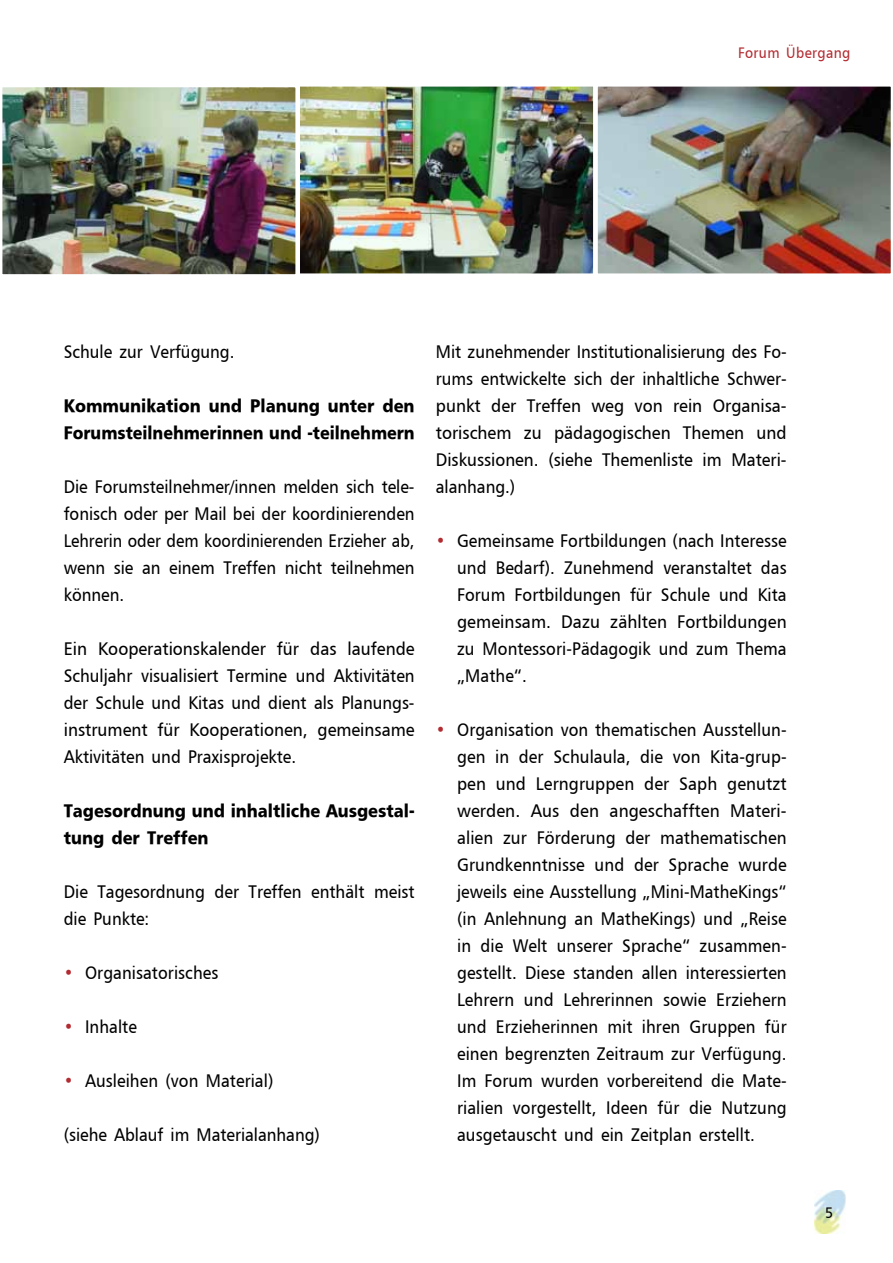
<style>
.page{position:relative;width:893px;height:1263px;background:#fff}
.page>*{position:absolute;margin:0;border:0;box-sizing:border-box;transform-origin:0 0}
.t1{font:18px/27px "Sen BJS Normal";color:#000;text-align:justify}
.t2{font:18px/27px "Sen BJS Bold";color:#000}
.t3{font:15px "Sen BJS Normal";letter-spacing:.025em;color:#b32b31}
.t4{font:15px "Sen BJS Normal";color:#000}
.s1{color:#b32b31}
</style>
<div class="page">
<img style="left:815px;top:1191px;width:30px;height:42px">
<img style="left:300px;top:87px;width:293px;height:186px">
<img style="left:598px;top:86px;width:293px;height:188px">
<div style="left:295px;top:82px;width:303px;height:196px;border:4px solid #fff"></div>
<img style="left:2px;top:83px;width:298px;height:195px">
<p class="t3" style="left:738px;top:43px;width:114px">Forum Übergang</p>
<p class="t1" style="left:64px;top:338px;width:172px">Schule zur Verfügung.</p>
<p class="t2" style="left:64px;top:392px;width:352px">Kommunikation und Planung unter den<br>Forumsteilnehmerinnen und -teilnehmern</p>
<p class="t1" style="left:64px;top:473px;width:352px">Die Forumsteilnehmer/innen melden sich tele&shy;fonisch oder per Mail bei der koordinierenden Lehrerin oder dem koordinierenden Erzieher ab, wenn sie an einem Treffen nicht teilnehmen können.</p>
<p class="t1" style="left:64px;top:635px;width:352px">Ein Kooperationskalender für das laufende Schuljahr visualisiert Termine und Aktivitäten der Schule und Kitas und dient als Planungs&shy;instrument für Kooperationen, gemeinsame Aktivitäten und Praxisprojekte.</p>
<p class="t2" style="left:64px;top:797px;width:352px">Tagesordnung und inhaltliche Ausgestal&shy;tung der Treffen</p>
<p class="t1" style="left:64px;top:878px;width:352px">Die Tagesordnung der Treffen enthält meist die Punkte:</p>
<p class="t1" style="left:64px;top:959px;width:156px"><span class="s1">•</span> Organisatorisches</p>
<p class="t1" style="left:64px;top:1013px;width:75px"><span class="s1">•</span> Inhalte</p>
<p class="t1" style="left:64px;top:1067px;width:211px"><span class="s1">•</span> Ausleihen (von Material)</p>
<p class="t1" style="left:64px;top:1121px;width:258px">(siehe Ablauf im Materialanhang)</p>
<p class="t1" style="left:436px;top:338px;width:352px">Mit zunehmender Institutionalisierung des Fo&shy;rums entwickelte sich der inhaltliche Schwer&shy;punkt der Treffen weg von rein Organisa&shy;torischem zu pädagogischen Themen und Diskussionen. (siehe Themenliste im Materi&shy;alanhang.)</p>
<p class="t1" style="left:457px;top:527px;width:331px;text-indent:-21px"><span class="s1">•</span> Gemeinsame Fortbildungen (nach Interesse und Bedarf). Zunehmend veranstaltet das Forum Fortbildungen für Schule und Kita gemeinsam. Dazu zählten Fortbildungen zu Montessori-Pädagogik und zum Thema „Mathe“.</p>
<p class="t1" style="left:457px;top:716px;width:331px;text-indent:-21px"><span class="s1">•</span> Organisation von thematischen Ausstellun&shy;gen in der Schulaula, die von Kita-grup&shy;pen und Lerngruppen der Saph genutzt werden. Aus den angeschafften Materi&shy;alien zur Förderung der mathematischen Grundkenntnisse und der Sprache wurde jeweils eine Ausstellung „Mini-MatheKings“ (in Anlehnung an MatheKings) und „Reise in die Welt unserer Sprache“ zusammen&shy;gestellt. Diese standen allen interessierten Lehrern und Lehrerinnen sowie Erziehern und Erzieherinnen mit ihren Gruppen für einen begrenzten Zeitraum zur Verfügung.<br>Im Forum wurden vorbereitend die Mate&shy;rialien vorgestellt, Ideen für die Nutzung ausgetauscht und ein Zeitplan erstellt.</p>
<p class="t4" style="left:825px;top:1203px;width:9px">5</p>
</div>
